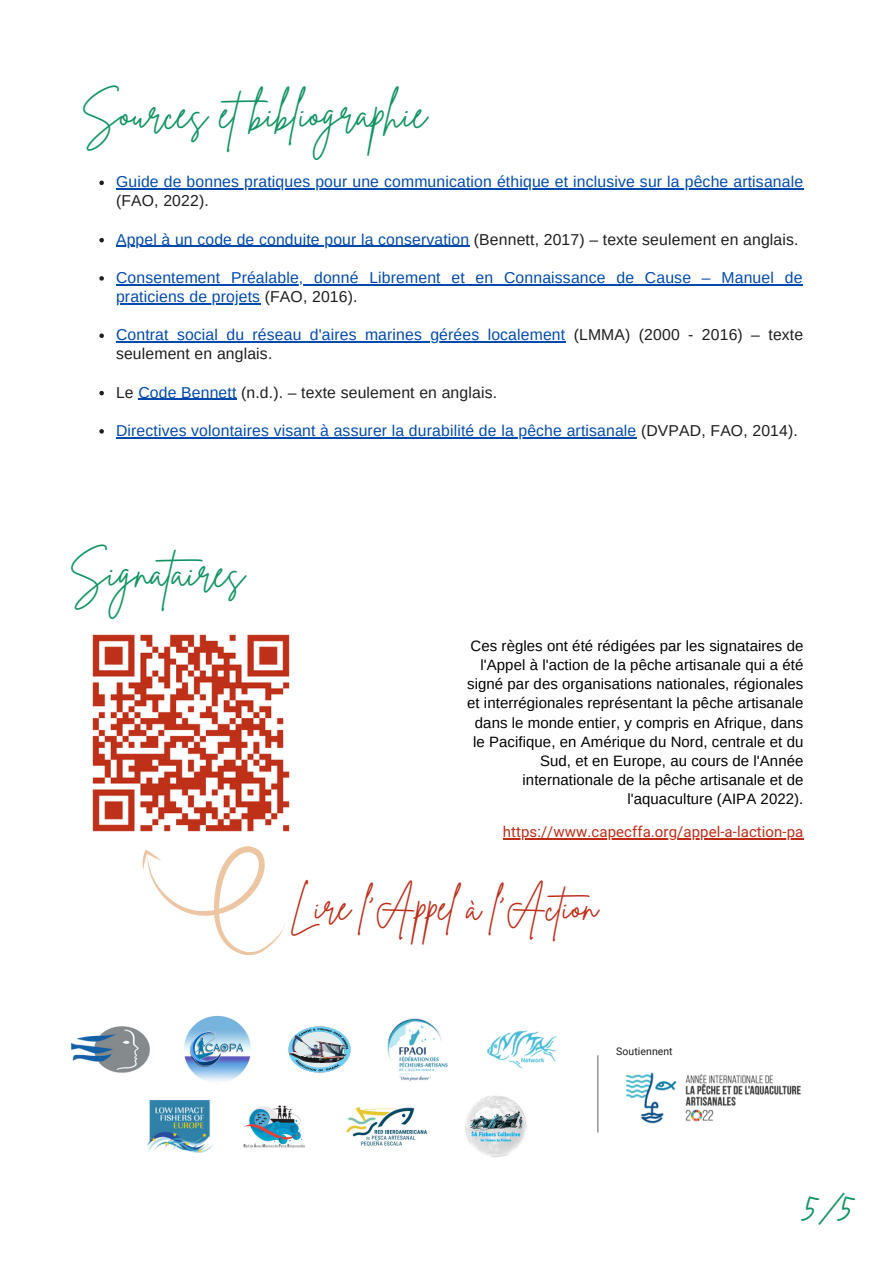
<style>
.page{position:relative;width:893px;height:1264px;background:#fff}
.page>*{position:absolute;margin:0;border:0;box-sizing:border-box;transform-origin:0 0}
.t1{font:43.8px "Brittany Signature";color:#119462}
.t2{font:42px "Brittany Signature";color:#119462}
.t3{font:37.5px "Brittany Signature";color:#be2c17}
.t4{font:15.75px/19px "Arimo";letter-spacing:.01em;color:#004aad}
.t5{font:15.75px "Arimo";letter-spacing:.01em;color:#1e1e1e}
.t6{font:15px/19px "Arimo";letter-spacing:.005em;color:#000;text-align:right}
.t7{font:15px "Roboto";letter-spacing:.005em;color:#be2c17}
.t8{font:10.5px "Roboto";letter-spacing:.005em;color:#1e1e1e}
.s1{color:#1e1e1e}
.s2{color:#004aad}
</style>
<div class="page">
<svg style="left:99px;top:180px;width:5px;height:5px"></svg>
<hr style="left:116px;top:188px;width:687px;height:1px;background:#004aad">
<svg style="left:99px;top:238px;width:5px;height:4px"></svg>
<hr style="left:116px;top:246px;width:353px;height:1px;background:#004aad">
<svg style="left:99px;top:276px;width:5px;height:5px"></svg>
<hr style="left:116px;top:284px;width:686px;height:1px;background:#004aad">
<hr style="left:116px;top:303px;width:144px;height:1px;background:#004aad">
<svg style="left:99px;top:333px;width:5px;height:5px"></svg>
<hr style="left:116px;top:341px;width:449px;height:1px;background:#004aad">
<svg style="left:99px;top:391px;width:5px;height:4px"></svg>
<hr style="left:138px;top:399px;width:98px;height:1px;background:#004aad">
<svg style="left:99px;top:429px;width:5px;height:4px"></svg>
<hr style="left:116px;top:437px;width:520px;height:1px;background:#004aad">
<img style="left:184px;top:1015px;width:67px;height:66px">
<img style="left:487px;top:1030px;width:70px;height:39px">
<img style="left:147px;top:1100px;width:66px;height:52px">
<img style="left:71px;top:1026px;width:79px;height:47px">
<img style="left:243px;top:1105px;width:62px;height:44px">
<img style="left:387px;top:1018px;width:61px;height:62px">
<img style="left:288px;top:1026px;width:63px;height:47px">
<img style="left:346px;top:1107px;width:82px;height:40px">
<img style="left:465px;top:1096px;width:62px;height:61px">
<img style="left:625px;top:1072px;width:176px;height:52px">
<hr style="left:597px;top:1055px;width:1px;height:77px;background:#737373">
<svg style="left:142px;top:846px;width:143px;height:110px"></svg>
<img style="left:92px;top:634px;width:198px;height:198px">
<hr style="left:502px;top:838px;width:301px;height:1px;background:#be2c17">
<h2 class="t2" style="left:81px;top:86px;width:347px">Sources etbibliographie</h2>
<p class="t4" style="left:116px;top:172px;width:688px">Guide de bonnes pratiques pour une communication éthique et inclusive sur la pêche artisanale</p>
<p class="t5" style="left:116px;top:192px;width:94px">(FAO, 2022).</p>
<p class="t4" style="left:116px;top:230px;width:684px">Appel à un code de conduite pour la conservation <span class="s1">(Bennett, 2017) – texte seulement en anglais.</span></p>
<p class="t4" style="left:116px;top:268px;width:687px">Consentement Préalable, donné Librement et en Connaissance de Cause – Manuel de praticiens de projets <span class="s1">(FAO, 2016).</span></p>
<p class="t4" style="left:116px;top:325px;width:688px">Contrat social du réseau d'aires marines gérées localement <span class="s1">(LMMA) (2000 - 2016) – texte seulement en anglais.</span></p>
<p class="t5" style="left:116px;top:383px;width:382px">Le <span class="s2">Code Bennett</span> (n.d.). – texte seulement en anglais.</p>
<p class="t4" style="left:116px;top:421px;width:683px">Directives volontaires visant à assurer la durabilité de la pêche artisanale <span class="s1">(DVPAD, FAO, 2014).</span></p>
<h2 class="t2" style="left:69px;top:544px;width:177px">Signataires</h2>
<p class="t6" style="left:467px;top:636px;width:338px">Ces règles ont été rédigées par les signataires de l'Appel à l'action de la pêche artisanale qui a été signé par des organisations nationales, régionales et interrégionales représentant la pêche artisanale dans le monde entier, y compris en Afrique, dans le Pacifique, en Amérique du Nord, centrale et du Sud, et en Europe, au cours de l'Année internationale de la pêche artisanale et de l'aquaculture (AIPA 2022).</p>
<p class="t7" style="left:502px;top:823px;width:302px">https://www.capecffa.org/appel-a-laction-pa</p>
<h3 class="t3" style="left:289px;top:882px;width:312px">Lire l'Appel à l'Action</h3>
<p class="t8" style="left:616px;top:1045px;width:58px">Soutiennent</p>
<h1 class="t1" style="left:803px;top:1178px;width:51px">5/5</h1>
</div>
